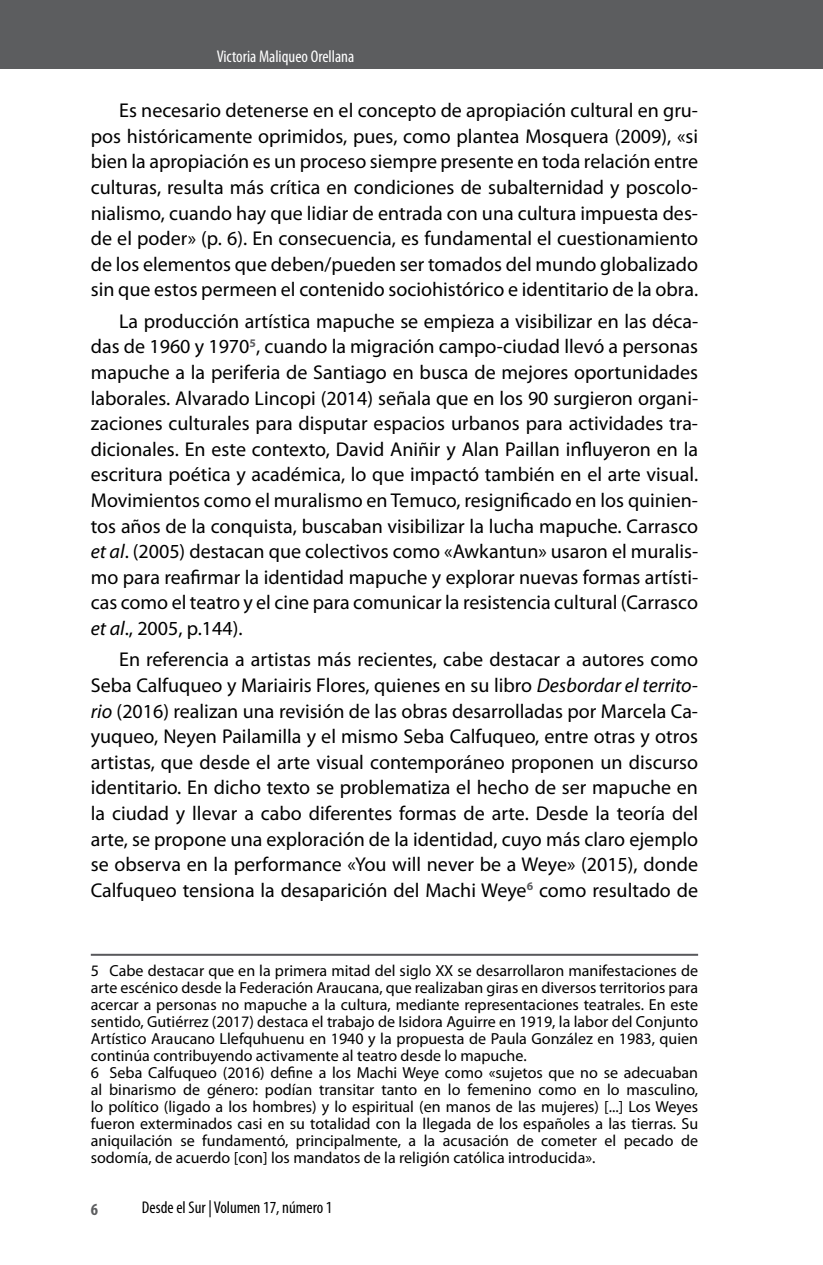
<style>
.page{position:relative;width:823px;height:1265px;background:#fff}
.page>*{position:absolute;margin:0;border:0;box-sizing:border-box;transform-origin:0 0}
.t1{font:20px/25.6px "Myriad Pro";color:#000;text-align:justify}
.t2{font:condensed 17px "Myriad Pro";color:#000}
.t3{font:condensed 17px "Myriad Pro";color:#fff}
.t4{font:700 condensed 17px "Myriad Pro";color:#5c5d5f}
.t5{font:16px/17px "Myriad Pro";color:#000}
.s1{font-style:italic}
</style>
<div class="page">
<div style="left:0;top:0;width:822px;height:68px;background:#5c5d5f"></div>
<hr style="left:91px;top:953px;width:606px;height:2px;background:#58585b">
<p class="t3" style="left:217px;top:46px;width:139px">Victoria Maliqueo Orellana</p>
<p class="t1" style="left:91px;top:97px;width:608px;text-indent:28px">Es necesario detenerse en el concepto de apropiación cultural en gru&shy;pos históricamente oprimidos, pues, como plantea Mosquera (2009), «si bien la apropiación es un proceso siempre presente en toda relación entre culturas, resulta más crítica en condiciones de subalternidad y poscolo&shy;nialismo, cuando hay que lidiar de entrada con una cultura impuesta des&shy;de el poder» (p. 6). En consecuencia, es fundamental el cuestionamiento de los elementos que deben/pueden ser tomados del mundo globalizado sin que estos permeen el contenido sociohistórico e identitario de la obra.</p>
<p class="t1" style="left:91px;top:308px;width:608px;text-indent:28px">La producción artística mapuche se empieza a visibilizar en las déca&shy;das de 1960 y 1970<sup>5</sup>, cuando la migración campo-ciudad llevó a personas mapuche a la periferia de Santiago en busca de mejores oportunidades laborales. Alvarado Lincopi (2014) señala que en los 90 surgieron organi&shy;zaciones culturales para disputar espacios urbanos para actividades tra&shy;dicionales. En este contexto, David Aniñir y Alan Paillan influyeron en la escritura poética y académica, lo que impactó también en el arte visual.<br>Movimientos como el muralismo en Temuco, resignificado en los quinien&shy;tos años de la conquista, buscaban visibilizar la lucha mapuche. Carrasco <span class="s1">et al</span>. (2005) destacan que colectivos como «Awkantun» usaron el muralis&shy;mo para reafirmar la identidad mapuche y explorar nuevas formas artísti&shy;cas como el teatro y el cine para comunicar la resistencia cultural (Carrasco <span class="s1">et al</span>., 2005, p.144).</p>
<p class="t1" style="left:91px;top:646px;width:608px;text-indent:28px">En referencia a artistas más recientes, cabe destacar a autores como Seba Calfuqueo y Mariairis Flores, quienes en su libro <span class="s1">Desbordar el territo&shy;rio</span> (2016) realizan una revisión de las obras desarrolladas por Marcela Ca&shy;yuqueo, Neyen Pailamilla y el mismo Seba Calfuqueo, entre otras y otros artistas, que desde el arte visual contemporáneo proponen un discurso identitario. En dicho texto se problematiza el hecho de ser mapuche en la ciudad y llevar a cabo diferentes formas de arte. Desde la teoría del arte, se propone una exploración de la identidad, cuyo más claro ejemplo se observa en la performance «You will never be a Weye» (2015), donde Calfuqueo tensiona la desaparición del Machi Weye<sup>6</sup> como resultado de</p>
<p class="t5" style="left:91px;top:961px;width:608px">5 Cabe destacar que en la primera mitad del siglo XX se desarrollaron manifestaciones de arte escénico desde la Federación Araucana, que realizaban giras en diversos territorios para acercar a personas no mapuche a la cultura, mediante representaciones teatrales. En este sentido, Gutiérrez (2017) destaca el trabajo de Isidora Aguirre en 1919, la labor del Conjunto Artístico Araucano Llefquhuenu en 1940 y la propuesta de Paula González en 1983, quien continúa contribuyendo activamente al teatro desde lo mapuche.<br>6 Seba Calfuqueo (2016) define a los Machi Weye como «sujetos que no se adecuaban al binarismo de género: podían transitar tanto en lo femenino como en lo masculino, lo político (ligado a los hombres) y lo espiritual (en manos de las mujeres) [...] Los Weyes fueron exterminados casi en su totalidad con la llegada de los españoles a las tierras. Su aniquilación se fundamentó, principalmente, a la acusación de cometer el pecado de sodomía, de acuerdo [con] los mandatos de la religión católica introducida».</p>
<p class="t4" style="left:91px;top:1198px;width:9px">6</p>
<p class="t2" style="left:142px;top:1196px;width:192px">Desde el Sur | Volumen 17, número 1</p>
</div>
